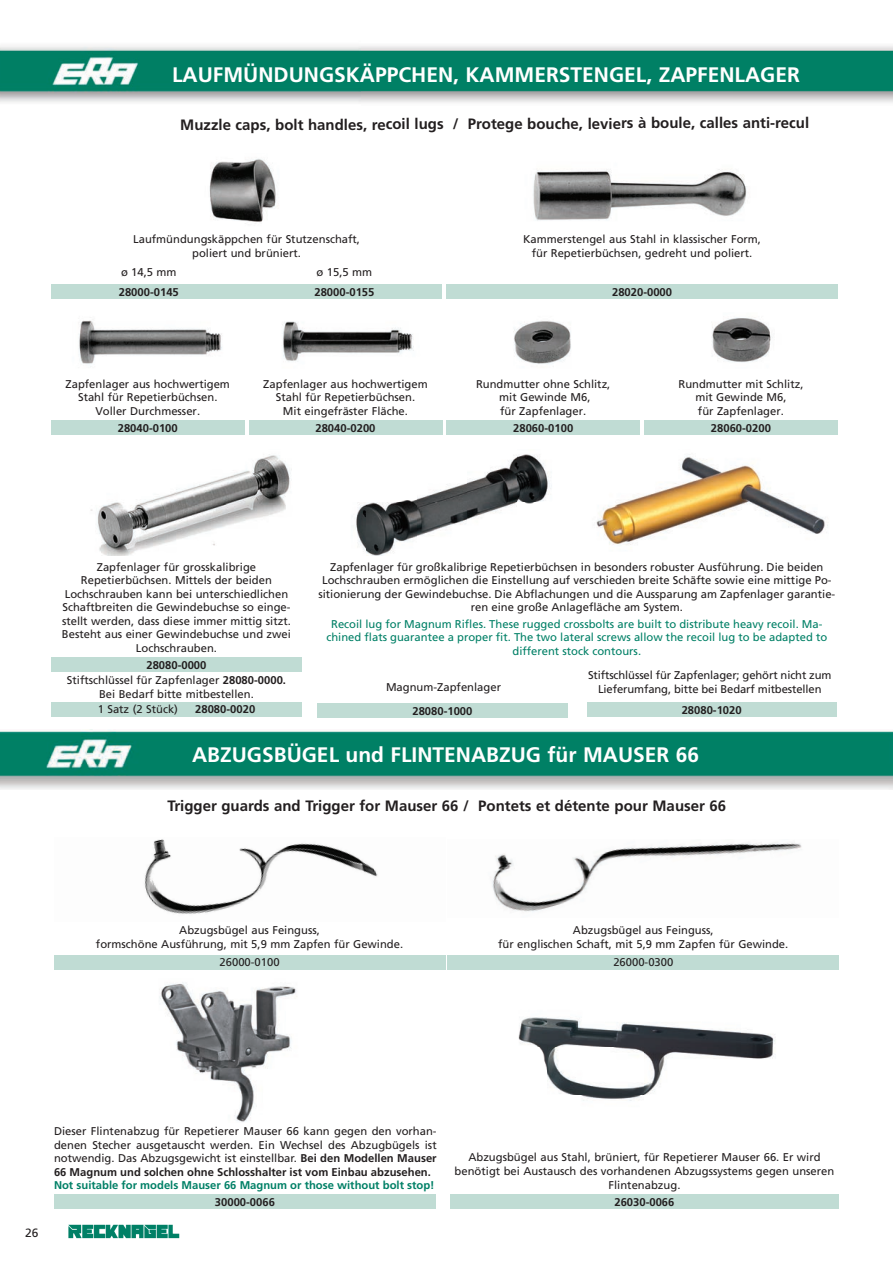
<style>
.page{position:relative;width:893px;height:1263px;background:#fff}
.page>*{position:absolute;margin:0;border:0;box-sizing:border-box;transform-origin:0 0}
.t1{font:700 21px "Frutiger";color:#fff}
.t2{font:700 15px "Frutiger";letter-spacing:-.005em;color:#231f20}
.t3{font:12px "Frutiger";color:#231f20}
.t4{font:11.25px/13.8px "Frutiger";color:#231f20;text-align:center}
.t5{font:11.25px/13.5px "Frutiger";color:#008066;text-align:center}
.t6{font:700 11.25px "Frutiger";color:#231f20}
.t7{font:700 11.25px "Frutiger";color:#008066}
.s1{font-weight:700}
</style>
<div class="page">
<img style="left:0;top:46px;width:734px;height:57px">
<img style="left:734px;top:46px;width:158px;height:924px">
<img style="left:51px;top:420px;width:310px;height:819px">
<img style="left:209px;top:158px;width:67px;height:66px">
<div style="left:51px;top:284px;width:196px;height:15px;background:#c0dcd4"></div>
<img style="left:79px;top:320px;width:143px;height:44px">
<div style="left:51px;top:420px;width:193px;height:15px;background:#c0dcd4"></div>
<img style="left:282px;top:321px;width:132px;height:41px">
<div style="left:249px;top:420px;width:193px;height:15px;background:#c0dcd4"></div>
<img style="left:513px;top:321px;width:58px;height:43px">
<div style="left:446px;top:420px;width:194px;height:15px;background:#c0dcd4"></div>
<img style="left:712px;top:313px;width:126px;height:59px">
<div style="left:644px;top:420px;width:194px;height:15px;background:#c0dcd4"></div>
<div style="left:247px;top:284px;width:195px;height:15px;background:#c0dcd4"></div>
<img style="left:533px;top:153px;width:305px;height:77px">
<div style="left:446px;top:284px;width:392px;height:15px;background:#c0dcd4"></div>
<img style="left:51px;top:449px;width:251px;height:106px">
<div style="left:51px;top:657px;width:251px;height:15px;background:#c0dcd4"></div>
<div style="left:51px;top:702px;width:251px;height:14px;background:#c0dcd4"></div>
<img style="left:317px;top:449px;width:235px;height:106px">
<img style="left:596px;top:449px;width:243px;height:106px">
<div style="left:317px;top:703px;width:251px;height:15px;background:#c0dcd4"></div>
<div style="left:587px;top:702px;width:249px;height:15px;background:#c0dcd4"></div>
<img style="left:54px;top:838px;width:324px;height:84px">
<div style="left:54px;top:955px;width:391px;height:14px;background:#c0dcd4"></div>
<img style="left:492px;top:840px;width:347px;height:77px">
<div style="left:448px;top:955px;width:391px;height:14px;background:#c0dcd4"></div>
<img style="left:518px;top:1017px;width:257px;height:84px">
<div style="left:450px;top:1194px;width:389px;height:15px;background:#c0dcd4"></div>
<div style="left:54px;top:1194px;width:382px;height:15px;background:#c0dcd4"></div>
<img style="left:0;top:729px;width:892px;height:61px">
<img style="left:79px;top:978px;width:282px;height:145px">
<img style="left:892px;top:46px;width:1px;height:744px">
<img style="left:892px;top:563px;width:1px;height:67px">
<h1 class="t1" style="left:172px;top:67px;width:629px">LAUFMÜNDUNGSKÄPPCHEN, KAMMERSTENGEL, ZAPFENLAGER</h1>
<h2 class="t2" style="left:180px;top:118px;width:630px">Muzzle caps, bolt handles, recoil lugs / Protege bouche, leviers à boule, calles anti-recul</h2>
<p class="t4" style="left:133px;top:233px;width:228px">Laufmündungskäppchen für Stutzenschaft, poliert und brüniert.</p>
<p class="t4" style="left:121px;top:267px;width:57px">ø 14,5 mm</p>
<p class="t6" style="left:119px;top:287px;width:62px">28000-0145</p>
<p class="t4" style="left:317px;top:267px;width:57px">ø 15,5 mm</p>
<p class="t6" style="left:314px;top:287px;width:62px">28000-0155</p>
<p class="t4" style="left:66px;top:378px;width:166px">Zapfenlager aus hochwertigem<br>Stahl für Repetierbüchsen.<br>Voller Durchmesser.</p>
<p class="t6" style="left:118px;top:423px;width:62px">28040-0100</p>
<p class="t4" style="left:263px;top:378px;width:166px">Zapfenlager aus hochwertigem<br>Stahl für Repetierbüchsen.<br>Mit eingefräster Fläche.</p>
<p class="t6" style="left:315px;top:423px;width:62px">28040-0200</p>
<p class="t4" style="left:523px;top:233px;width:239px">Kammerstengel aus Stahl in klassischer Form, für Repetierbüchsen, gedreht und poliert.</p>
<p class="t6" style="left:612px;top:287px;width:62px">28020-0000</p>
<p class="t4" style="left:476px;top:378px;width:136px">Rundmutter ohne Schlitz, mit Gewinde M6,<br>für Zapfenlager.</p>
<p class="t6" style="left:513px;top:423px;width:62px">28060-0100</p>
<p class="t4" style="left:678px;top:378px;width:127px">Rundmutter mit Schlitz, mit Gewinde M6,<br>für Zapfenlager.</p>
<p class="t6" style="left:711px;top:423px;width:62px">28060-0200</p>
<p class="t4" style="left:62px;top:561px;width:231px">Zapfenlager für grosskalibrige Repetierbüchsen. Mittels der beiden Lochschrauben kann bei unterschiedlichen Schaftbreiten die Gewindebuchse so einge&shy;stellt werden, dass diese immer mittig sitzt.<br>Besteht aus einer Gewindebuchse und zwei Lochschrauben.</p>
<p class="t4" style="left:67px;top:658px;width:221px;line-height:15.5px"><span class="s1">28080-0000<br></span>Stiftschlüssel für Zapfenlager <span class="s1">28080-0000.</span></p>
<p class="t4" style="left:98px;top:687px;width:158px;line-height:15.3px;text-align:left">Bei Bedarf bitte mitbestellen.<br>1 Satz (2 Stück)</p>
<p class="t6" style="left:195px;top:705px;width:62px">28080-0020</p>
<p class="t4" style="left:318px;top:561px;width:518px">Zapfenlager für großkalibrige Repetierbüchsen in besonders robuster Ausführung. Die beiden Lochschrauben ermöglichen die Einstellung auf verschieden breite Schäfte sowie eine mittige Po&shy;sitionierung der Gewindebuchse. Die Abflachungen und die Aussparung am Zapfenlager garantie&shy;ren eine große Anlagefläche am System.</p>
<p class="t5" style="left:326px;top:618px;width:502px">Recoil lug for Magnum Rifles. These rugged crossbolts are built to distribute heavy recoil. Ma&shy;chined flats guarantee a proper fit. The two lateral screws allow the recoil lug to be adapted to different stock contours.</p>
<p class="t4" style="left:386px;top:681px;width:117px">Magnum-Zapfenlager</p>
<p class="t6" style="left:412px;top:706px;width:62px">28080-1000</p>
<p class="t4" style="left:588px;top:669px;width:245px">Stiftschlüssel für Zapfenlager; gehört nicht zum<br>Lieferumfang, bitte bei Bedarf mitbestellen</p>
<p class="t6" style="left:682px;top:705px;width:62px">28080-1020</p>
<h1 class="t1" style="left:192px;top:746px;width:508px">ABZUGSBÜGEL und FLINTENABZUG für MAUSER 66</h1>
<h2 class="t2" style="left:167px;top:800px;width:560px">Trigger guards and Trigger for Mauser 66 / Pontets et détente pour Mauser 66</h2>
<p class="t4" style="left:96px;top:924px;width:309px">Abzugsbügel aus Feinguss,<br>formschöne Ausführung, mit 5,9 mm Zapfen für Gewinde.</p>
<p class="t4" style="left:220px;top:956px;width:62px">26000-0100</p>
<p class="t4" style="left:613px;top:956px;width:62px">26000-0300</p>
<p class="t4" style="left:498px;top:924px;width:292px">Abzugsbügel aus Feinguss,<br>für englischen Schaft, mit 5,9 mm Zapfen für Gewinde.</p>
<p class="t3" style="left:25px;top:1228px;width:15px">26</p>
<p class="t4" style="left:54px;top:1125px;width:384px;text-align:justify">Dieser Flintenabzug für Repetierer Mauser 66 kann gegen den vorhan&shy;denen Stecher ausgetauscht werden. Ein Wechsel des Abzugbügels ist notwendig. Das Abzugsgewicht ist einstellbar. <span class="s1">Bei den Modellen Mauser 66 Magnum und solchen ohne Schlosshalter ist vom Einbau abzusehen.</span></p>
<p class="t7" style="left:54px;top:1181px;width:382px">Not suitable for models Mauser 66 Magnum or those without bolt stop!</p>
<p class="t4" style="left:455px;top:1151px;width:381px">Abzugsbügel aus Stahl, brüniert, für Repetierer Mauser 66. Er wird benötigt bei Austausch des vorhandenen Abzugssystems gegen unseren<br>Flintenabzug.</p>
<p class="t6" style="left:215px;top:1197px;width:62px">30000-0066</p>
<p class="t6" style="left:614px;top:1197px;width:62px">26030-0066</p>
</div>
